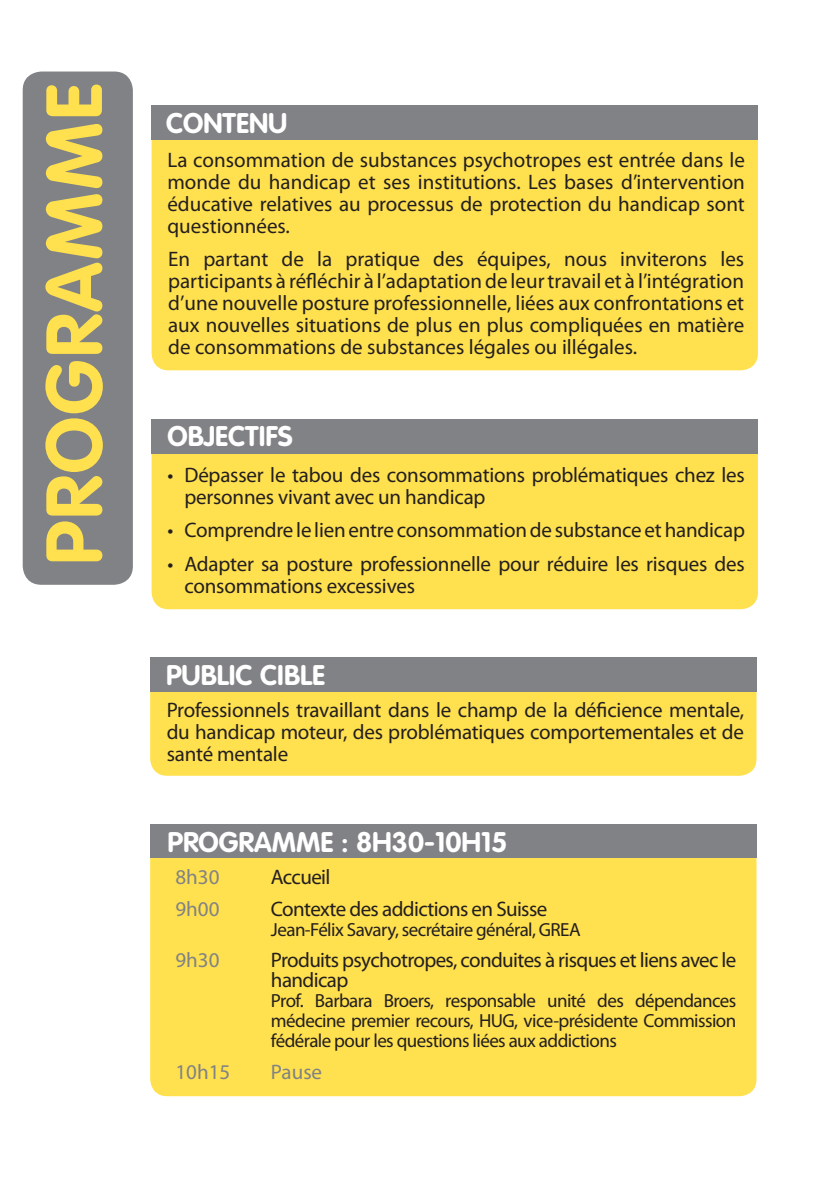
<style>
.page{position:relative;width:840px;height:1191px;background:#fff}
.page>*{position:absolute;margin:0;border:0;box-sizing:border-box;transform-origin:0 0}
.t1{font:700 78px "VAG Rounded";letter-spacing:.03em;color:#ffe04e}
.t2{font:700 28px "VAG Rounded";color:#fff}
.t3{font:21px/22px "Myriad Pro";letter-spacing:-.01em;color:#231f20;text-align:justify}
.t4{font:21px/20px "Myriad Pro";letter-spacing:-.03em;color:#231f20}
.t5{font:21px "Myriad Pro";color:#808285}
.t6{font:19px/20px "Myriad Pro";letter-spacing:-.03em;color:#231f20;text-align:justify}
</style>
<div class="page">
<div style="left:151px;top:115px;width:606px;height:255px;background:#ffe04e;border-radius:17px"></div>
<div style="left:151px;top:106px;width:606px;height:34px;background:#808285"></div>
<div style="left:23px;top:71px;width:110px;height:514px;background:#808285;border-radius:19px"></div>
<div style="left:150px;top:824px;width:606px;height:272px;background:#ffe04e;border-radius:17px"></div>
<div style="left:150px;top:824px;width:606px;height:33px;background:#808285"></div>
<div style="left:151px;top:429px;width:606px;height:180px;background:#ffe04e;border-radius:17px"></div>
<div style="left:151px;top:420px;width:606px;height:34px;background:#808285"></div>
<div style="left:150px;top:667px;width:606px;height:108px;background:#ffe04e;border-radius:17px"></div>
<div style="left:150px;top:657px;width:606px;height:34px;background:#808285"></div>
<h1 class="t1" style="left:29px;top:565px;width:483px;rotate:-90deg">PROGRAMME</h1>
<h2 class="t2" style="left:166px;top:107px;width:123px">CONTENU</h2>
<p class="t3" style="left:167px;top:148px;width:578px">La consommation de substances psychotropes est entrée dans le monde du handicap et ses institutions. Les bases d’intervention éducative relatives au processus de protection du handicap sont questionnées.</p>
<p class="t3" style="left:168px;top:248px;width:577px">En partant de la pratique des équipes, nous inviterons les participants à réfléchir à l’adaptation de leur travail et à l’intégration d’une nouvelle posture professionnelle, liées aux confrontations et aux nouvelles situations de plus en plus compliquées en matière de consommations de substances légales ou illégales.</p>
<h2 class="t2" style="left:167px;top:419px;width:127px">OBJECTIFS</h2>
<p class="t3" style="left:184px;top:463px;width:561px;text-indent:-17px">• Dépasser le tabou des consommations problématiques chez les personnes vivant avec un handicap</p>
<p class="t3" style="left:167px;top:519px;width:578px">• Comprendre le lien entre consommation de substance et handicap</p>
<p class="t3" style="left:184px;top:552px;width:561px;text-indent:-17px">• Adapter sa posture professionnelle pour réduire les risques des consommations excessives</p>
<h2 class="t2" style="left:166px;top:658px;width:160px">PUBLIC CIBLE</h2>
<p class="t3" style="left:166px;top:698px;width:578px">Professionnels travaillant dans le champ de la déficience mentale, du handicap moteur, des problématiques comportementales et de santé mentale</p>
<h2 class="t2" style="left:167px;top:825px;width:341px">PROGRAMME : 8H30-10H15</h2>
<p class="t5" style="left:175px;top:864px;width:45px">8h30</p>
<p class="t4" style="left:271px;top:866px;width:61px">Accueil</p>
<p class="t5" style="left:175px;top:895px;width:45px">9h00</p>
<p class="t4" style="left:271px;top:898px;width:277px">Contexte des addictions en Suisse</p>
<p class="t6" style="left:271px;top:919px;width:311px">Jean-Félix Savary, secrétaire général, GREA</p>
<p class="t5" style="left:175px;top:947px;width:45px">9h30</p>
<p class="t4" style="left:271px;top:950px;width:467px">Produits psychotropes, conduites à risques et liens avec le handicap</p>
<p class="t6" style="left:271px;top:990px;width:466px">Prof. Barbara Broers, responsable unité des dépendances médecine premier recours, HUG, vice-présidente Commission fédérale pour les questions liées aux addictions</p>
<p class="t5" style="left:175px;top:1059px;width:56px">10h15</p>
<p class="t5" style="left:271px;top:1059px;width:53px">Pause</p>
</div>
